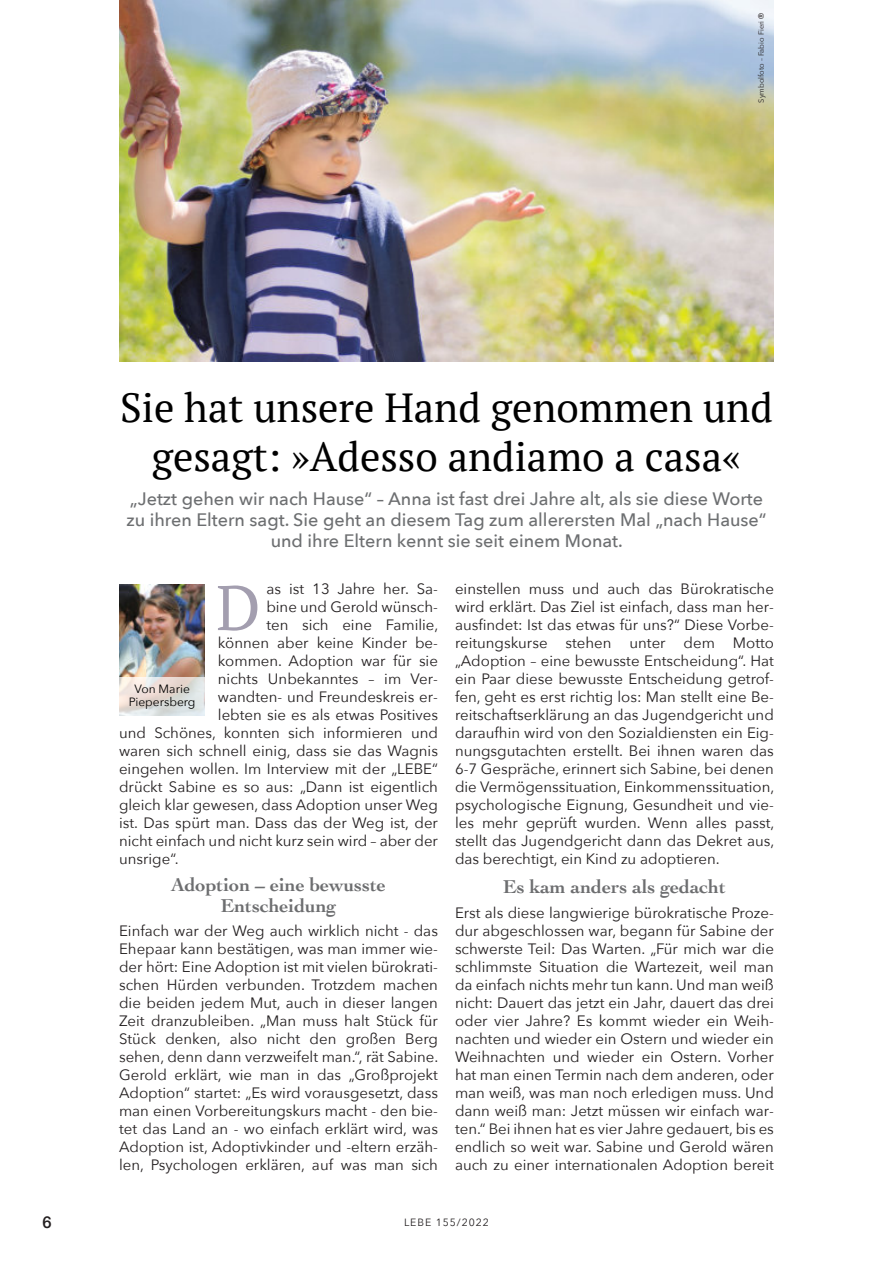
<style>
.page{position:relative;width:893px;height:1263px;background:#fff}
.page>*{position:absolute;margin:0;border:0;box-sizing:border-box;transform-origin:0 0}
.t1{font:63px "PT Serif";color:#a39eaf}
.t2{font:40.5px/48px "PT Serif";color:#000;text-align:center}
.t3{font:700 19.5px/21px "Cochin";color:#6d6e70;text-align:center}
.t4{font:500 18px/21px "Avenir Next";color:#6d6f71;text-align:center}
.t5{font:500 16.5px "Helvetica Neue LT Pro";color:#231f20}
.t6{font:15px/18px "Avenir Next";color:#231f20;text-align:justify}
.t7{font:12px/12.8px "Avenir Next";color:#000;text-align:center}
.t8{font:10.5px "Avenir Next";letter-spacing:.09em;color:#231f20}
.t9{font:7.5px "Avenir Next";color:#231f20}
.s1{font-family:"Helvetica Neue"}
</style>
<div class="page">
<img style="left:119px;top:676px;width:86px;height:40px">
<img style="left:119px;top:584px;width:86px;height:92px">
<img style="left:119px;top:0;width:655px;height:362px">
<p class="t9" style="left:756px;top:103px;width:91px;rotate:-90deg">Symbolfoto – Fabio Fieri <span class="s1">®</span></p>
<p class="t5" style="left:43px;top:1216px;width:11px">6</p>
<h2 class="t2" style="left:120px;top:388px;width:654px">Sie hat unsere Hand genommen und gesagt: »Adesso andiamo a casa«</h2>
<p class="t4" style="left:126px;top:489px;width:642px">„Jetzt gehen wir nach Hause“ – Anna ist fast drei Jahre alt, als sie diese Worte zu ihren Eltern sagt. Sie geht an diesem Tag zum allerersten Mal „nach Hause“ und ihre Eltern kennt sie seit einem Monat.</p>
<h1 class="t1" style="left:216px;top:581px;width:46px">D</h1>
<p class="t6" style="left:266px;top:580px;width:173px">as ist 13 Jahre her. Sa-</p>
<p class="t6" style="left:455px;top:580px;width:321px">einstellen muss und auch das Bürokratische wird erklärt. Das Ziel ist einfach, dass man her&shy;ausfindet: Ist das etwas für uns?“ Diese Vorbe&shy;reitungskurse stehen unter dem Motto „Adoption – eine bewusste Entscheidung“. Hat ein Paar diese bewusste Entscheidung getrof&shy;fen, geht es erst richtig los: Man stellt eine Be&shy;reitschaftserklärung an das Jugendgericht und daraufhin wird von den Sozialdiensten ein Eig&shy;nungsgutachten erstellt. Bei ihnen waren das 6-7 Gespräche, erinnert sich Sabine, bei denen die Vermögenssituation, Einkommenssituation, psychologische Eignung, Gesundheit und vie&shy;les mehr geprüft wurden. Wenn alles passt, stellt das Jugendgericht dann das Dekret aus, das berechtigt, ein Kind zu adoptieren.</p>
<h3 class="t3" style="left:503px;top:877px;width:224px">Es kam anders als gedacht</h3>
<p class="t6" style="left:455px;top:904px;width:320px">Erst als diese langwierige bürokratische Proze&shy;dur abgeschlossen war, begann für Sabine der schwerste Teil: Das Warten. „Für mich war die schlimmste Situation die Wartezeit, weil man da einfach nichts mehr tun kann. Und man weiß nicht: Dauert das jetzt ein Jahr, dauert das drei oder vier Jahre? Es kommt wieder ein Weih&shy;nachten und wieder ein Ostern und wieder ein Weihnachten und wieder ein Ostern. Vorher hat man einen Termin nach dem anderen, oder man weiß, was man noch erledigen muss. Und dann weiß man: Jetzt müssen wir einfach war&shy;ten.“ Bei ihnen hat es vier Jahre gedauert, bis es endlich so weit war. Sabine und Gerold wären auch zu einer internationalen Adoption bereit</p>
<p class="t6" style="left:266px;top:598px;width:173px">bine und Gerold wünsch-</p>
<p class="t6" style="left:266px;top:616px;width:174px">ten sich eine Familie,</p>
<p class="t6" style="left:218px;top:634px;width:222px">können aber keine Kinder be-</p>
<p class="t6" style="left:218px;top:652px;width:222px">kommen. Adoption war für sie</p>
<p class="t6" style="left:218px;top:670px;width:222px">nichts Unbekanntes – im Ver-</p>
<p class="t6" style="left:218px;top:688px;width:222px">wandten- und Freundeskreis er-</p>
<p class="t6" style="left:218px;top:706px;width:222px">lebten sie es als etwas Positives</p>
<p class="t6" style="left:119px;top:724px;width:320px">und Schönes, konnten sich informieren und</p>
<p class="t6" style="left:119px;top:742px;width:320px">waren sich schnell einig, dass sie das Wagnis</p>
<p class="t6" style="left:119px;top:760px;width:320px">eingehen wollen. Im Interview mit der „LEBE“</p>
<p class="t6" style="left:119px;top:778px;width:320px">drückt Sabine es so aus: „Dann ist eigentlich</p>
<p class="t6" style="left:119px;top:796px;width:320px">gleich klar gewesen, dass Adoption unser Weg</p>
<p class="t6" style="left:119px;top:814px;width:320px">ist. Das spürt man. Dass das der Weg ist, der</p>
<p class="t6" style="left:119px;top:832px;width:320px">nicht einfach und nicht kurz sein wird – aber der</p>
<p class="t6" style="left:119px;top:850px;width:61px">unsrige“.</p>
<h3 class="t3" style="left:171px;top:876px;width:216px">Adoption – eine bewusste<br>Entscheidung</h3>
<p class="t6" style="left:119px;top:922px;width:321px">Einfach war der Weg auch wirklich nicht - das Ehepaar kann bestätigen, was man immer wie&shy;der hört: Eine Adoption ist mit vielen bürokrati&shy;schen Hürden verbunden. Trotzdem machen die beiden jedem Mut, auch in dieser langen Zeit dranzubleiben. „Man muss halt Stück für Stück denken, also nicht den großen Berg sehen, denn dann verzweifelt man.“, rät Sabine.<br>Gerold erklärt, wie man in das „Großprojekt Adoption“ startet: „Es wird vorausgesetzt, dass man einen Vorbereitungskurs macht - den bie&shy;tet das Land an - wo einfach erklärt wird, was Adoption ist, Adoptivkinder und -eltern erzäh&shy;len, Psychologen erklären, auf was man sich</p>
<p class="t7" style="left:129px;top:683px;width:68px">Von Marie<br>Piepersberg</p>
<p class="t8" style="left:404px;top:1215px;width:86px">LEBE 155/2022</p>
</div>
